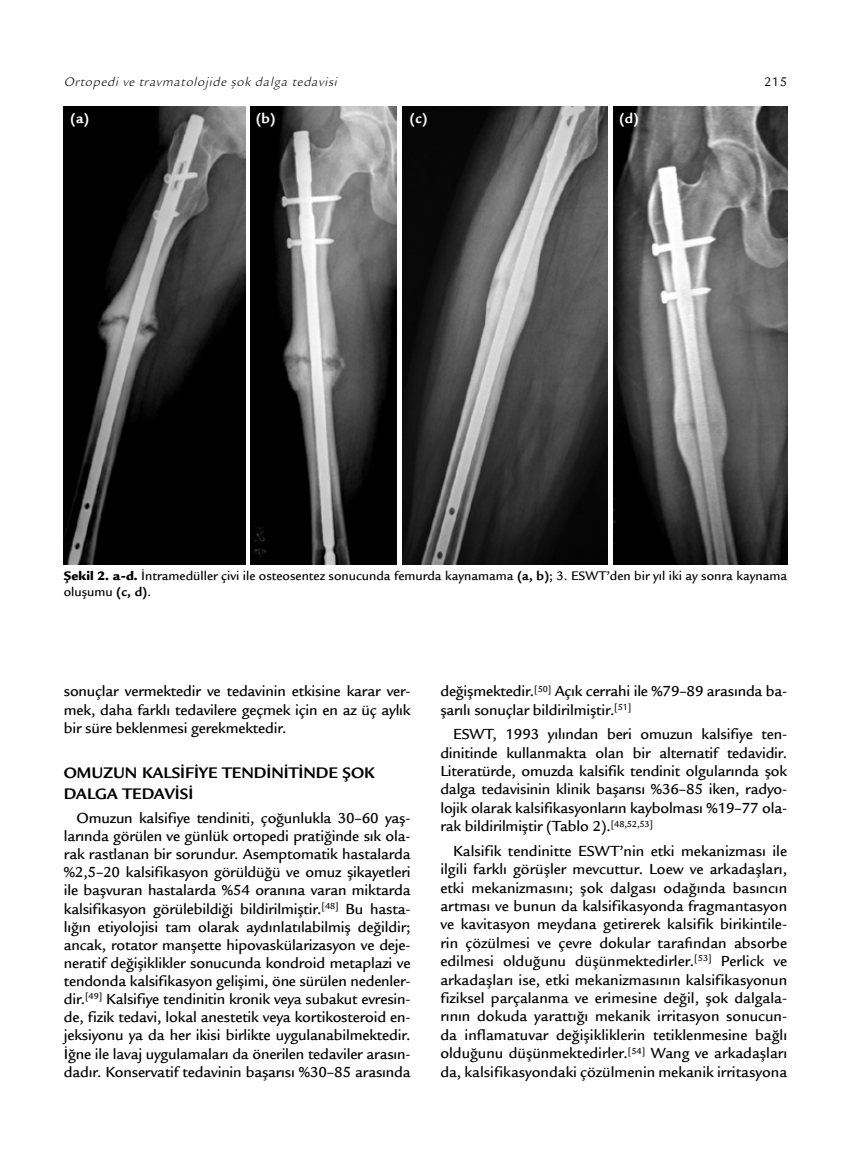
<style>
.page{position:relative;width:851px;height:1149px;background:#fff}
.page>*{position:absolute;margin:0;border:0;box-sizing:border-box;transform-origin:0 0}
.t1{font:700 16.5px/21.1px "Legacy Sans Std";color:#000}
.t2{font:500 15.75px/18.5px "Legacy Sans Std";letter-spacing:-.01em;color:#000;text-align:justify}
.t3{font:700 15px "Legacy Sans Std";color:#fff}
.t4{font:500 13.5px/16.2px "Legacy Sans Std";color:#000}
.t5{font:italic 13.5px "ITC Legacy Sans Std";letter-spacing:.05em;color:#000}
.t6{font:13.5px "Legacy Sans Std";color:#000}
.s1{font-weight:900}
.s2{font-weight:700}
</style>
<div class="page">
<img style="left:64px;top:106px;width:181px;height:458px">
<img style="left:613px;top:106px;width:174px;height:458px">
<img style="left:250px;top:106px;width:146px;height:458px">
<img style="left:402px;top:106px;width:205px;height:458px">
<p class="t5" style="left:64px;top:74px;width:274px">Ortopedi ve travmatolojide şok dalga tedavisi</p>
<p class="t6" style="left:764px;top:74px;width:25px">215</p>
<p class="t3" style="left:70px;top:109px;width:21px">(a)</p>
<p class="t3" style="left:256px;top:109px;width:22px">(b)</p>
<p class="t3" style="left:409px;top:109px;width:20px">(c)</p>
<p class="t3" style="left:619px;top:109px;width:22px">(d)</p>
<p class="t4" style="left:64px;top:568px;width:724px"><span class="s1">Şekil 2. a-d.</span> İntramedüller çivi ile osteosentez sonucunda femurda kaynamama <span class="s2">(a, b)</span>; 3. ESWT’den bir yıl iki ay sonra kaynama oluşumu <span class="s2">(c, d)</span>.</p>
<p class="t2" style="left:64px;top:682px;width:348px">sonuçlar vermektedir ve tedavinin etkisine karar ver&shy;mek, daha farklı tedavilere geçmek için en az üç aylık bir süre beklenmesi gerekmektedir.</p>
<p class="t1" style="left:64px;top:761px;width:312px">OMUZUN KALSİFİYE TENDİNİTİNDE ŞOK<br>DALGA TEDAVİSİ</p>
<p class="t2" style="left:64px;top:808px;width:348px;text-indent:13px">Omuzun kalsifiye tendiniti, çoğunlukla 30–60 yaş&shy;larında görülen ve günlük ortopedi pratiğinde sık ola&shy;rak rastlanan bir sorundur. Asemptomatik hastalarda %2,5–20 kalsifikasyon görüldüğü ve omuz şikayetleri ile başvuran hastalarda %54 oranına varan miktarda kalsifikasyon görülebildiği bildirilmiştir.<sup>[48]</sup> Bu hasta&shy;lığın etiyolojisi tam olarak aydınlatılabilmiş değildir; ancak, rotator manşette hipovaskülarizasyon ve deje&shy;neratif değişiklikler sonucunda kondroid metaplazi ve tendonda kalsifikasyon gelişimi, öne sürülen nedenler&shy;dir.<sup>[49]</sup> Kalsifiye tendinitin kronik veya subakut evresin&shy;de, fizik tedavi, lokal anestetik veya kortikosteroid en&shy;jeksiyonu ya da her ikisi birlikte uygulanabilmektedir.<br>İğne ile lavaj uygulamaları da önerilen tedaviler arasın&shy;dadır. Konservatif tedavinin başarısı %30–85 arasında</p>
<p class="t2" style="left:440px;top:682px;width:348px">değişmektedir.<sup>[50]</sup> Açık cerrahi ile %79–89 arasında ba&shy;şarılı sonuçlar bildirilmiştir.<sup>[51]</sup></p>
<p class="t2" style="left:440px;top:725px;width:348px;text-indent:13px">ESWT, 1993 yılından beri omuzun kalsifiye ten&shy;dinitinde kullanmakta olan bir alternatif tedavidir.<br>Literatürde, omuzda kalsifik tendinit olgularında şok dalga tedavisinin klinik başarısı %36–85 iken, radyo&shy;lojik olarak kalsifikasyonların kaybolması %19–77 ola&shy;rak bildirilmiştir (Tablo 2).<sup>[48,52,53]</sup></p>
<p class="t2" style="left:440px;top:841px;width:348px;text-indent:13px">Kalsifik tendinitte ESWT’nin etki mekanizması ile ilgili farklı görüşler mevcuttur. Loew ve arkadaşları, etki mekanizmasını; şok dalgası odağında basıncın artması ve bunun da kalsifikasyonda fragmantasyon ve kavitasyon meydana getirerek kalsifik birikintile&shy;rin çözülmesi ve çevre dokular tarafından absorbe edilmesi olduğunu düşünmektedirler.<sup>[53]</sup> Perlick ve arkadaşları ise, etki mekanizmasının kalsifikasyonun fiziksel parçalanma ve erimesine değil, şok dalgala&shy;rının dokuda yarattığı mekanik irritasyon sonucun&shy;da inflamatuvar değişikliklerin tetiklenmesine bağlı olduğunu düşünmektedirler.<sup>[54]</sup> Wang ve arkadaşları da, kalsifikasyondaki çözülmenin mekanik irritasyona</p>
</div>
